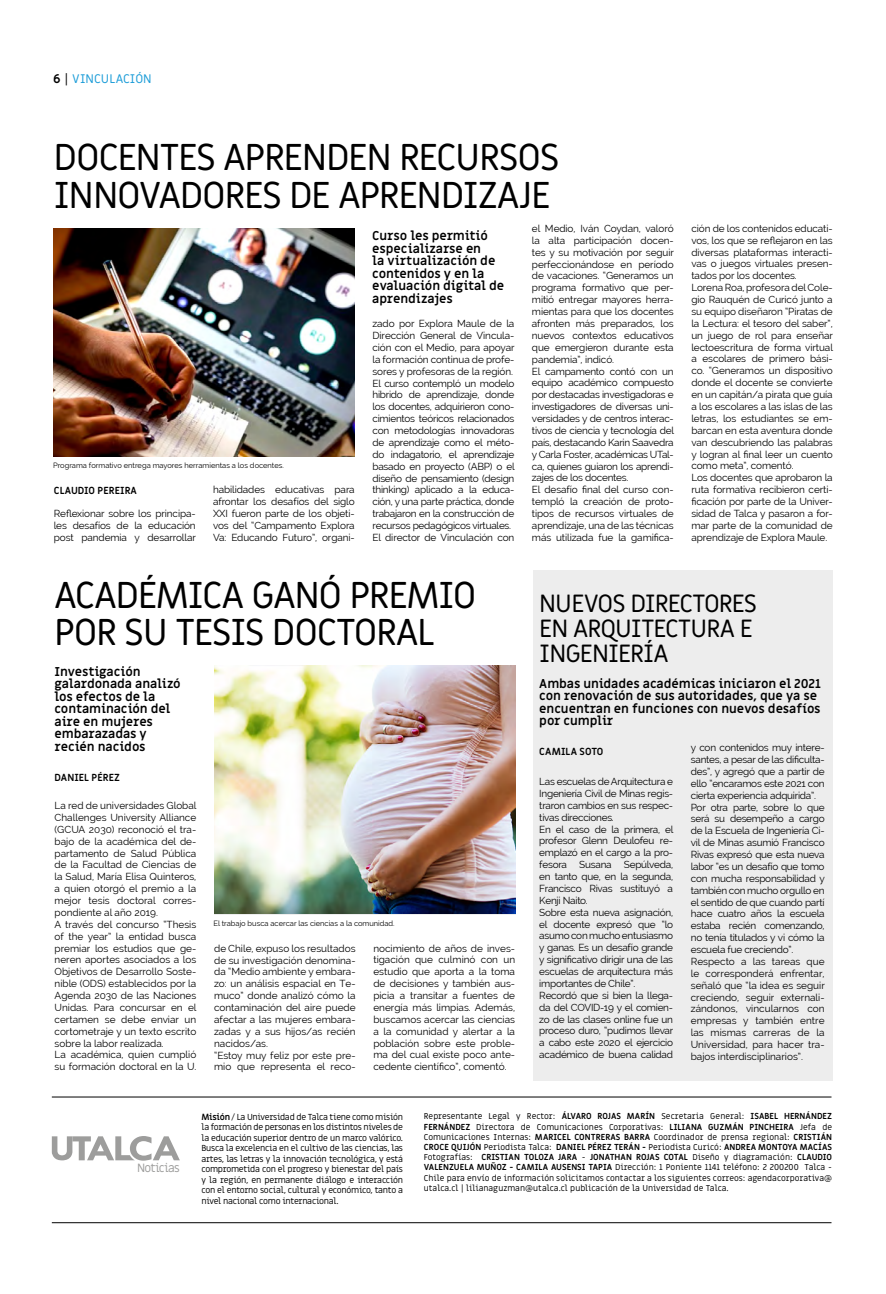
<style>
.page{position:relative;width:886px;height:1294px;background:#fff}
.page>*{position:absolute;margin:0;border:0;box-sizing:border-box;transform-origin:0 0}
.t1{font:37.5px/37.5px "Miriam Libre";letter-spacing:-.04em;color:#000}
.t2{font:25px/25px "Miriam Libre";letter-spacing:-.04em;color:#000}
.t3{font:700 12.5px/12.5px "Miriam Libre";color:#000}
.t4{font:12.5px "Miriam Libre";letter-spacing:.005em;color:#1d9dd8}
.t5{font:12px "Miriam Libre";letter-spacing:-.06em;color:#9d9d9c}
.t6{font:10px/11.9px "Raleway";letter-spacing:-.01em;color:#000}
.t7{font:700 10px "Miriam Libre";color:#000}
.t8{font:8.75px/10.5px "Miriam Libre";letter-spacing:-.03em;color:#000;text-align:justify}
.t9{font:8.5px/10.2px "Miriam Libre";color:#000;text-align:justify}
.t10{font:7.5px "Raleway";color:#000}
.s1{font-weight:700;color:#000}
.s2{color:#000}
.s3{font-weight:700}
</style>
<div class="page">
<svg style="left:52px;top:1136px;width:128px;height:24px"></svg>
<hr style="left:52px;top:1222px;width:779px;height:1px;background:#000">
<hr style="left:52px;top:1096px;width:779px;height:1px;background:#000">
<img style="left:54px;top:228px;width:301px;height:229px">
<img style="left:214px;top:665px;width:301px;height:248px">
<div style="left:533px;top:570px;width:300px;height:511px;background:#ededed"></div>
<p class="t4" style="left:53px;top:71px;width:100px"><span class="s1">6</span> <span class="s2">|</span> VINCULACIÓN</p>
<h1 class="t1" style="left:54px;top:140px;width:507px">DOCENTES APRENDEN RECURSOS<br>INNOVADORES DE APRENDIZAJE</h1>
<p class="t10" style="left:53px;top:461px;width:232px">Programa formativo entrega mayores herramientas a los docentes.</p>
<p class="t7" style="left:54px;top:484px;width:85px">CLAUDIO PEREIRA</p>
<p class="t6" style="left:213px;top:484px;width:143px;text-align:justify">habilidades educativas para afrontar los desafíos del siglo XXI fueron parte de los objeti&shy;vos del “Campamento Explora Va: Educando Futuro”, organi-</p>
<p class="t6" style="left:54px;top:508px;width:144px;text-align:justify">Reflexionar sobre los principa&shy;les desafíos de la educación post pandemia y desarrollar</p>
<p class="t3" style="left:372px;top:230px;width:134px">Curso les permitió especializarse en<br>la virtualización de contenidos y en la evaluación digital de aprendizajes</p>
<p class="t6" style="left:372px;top:317px;width:144px">zado por Explora Maule de la<br>Dirección General de Vincula&shy;ción con el Medio, para apoyar la formación continua de profe&shy;sores y profesoras de la región.<br>El curso contempló un modelo hibrido de aprendizaje, donde los docentes, adquirieron cono&shy;cimientos teóricos relacionados con metodologías innovadoras de aprendizaje como el méto&shy;do indagatorio, el aprendizaje basado en proyecto (ABP) o el diseño de pensamiento (design thinking) aplicado a la educa&shy;ción, y una parte práctica, donde trabajaron en la construcción de recursos pedagógicos virtuales.<br>El director de Vinculación con</p>
<h1 class="t1" style="left:54px;top:577px;width:424px">ACADÉMICA GANÓ PREMIO<br>POR SU TESIS DOCTORAL</h1>
<p class="t3" style="left:55px;top:665px;width:128px">Investigación galardonada analizó los efectos de la contaminación del aire en mujeres embarazadas y recién nacidos</p>
<p class="t7" style="left:55px;top:771px;width:67px">DANIEL PÉREZ</p>
<p class="t6" style="left:55px;top:799px;width:144px">La red de universidades Global<br>Challenges University Alliance (GCUA 2030) reconoció el tra&shy;bajo de la académica del de&shy;partamento de Salud Pública de la Facultad de Ciencias de la Salud, María Elisa Quinteros, a quien otorgó el premio a la mejor tesis doctoral corres&shy;pondiente al año 2019.<br>A través del concurso “Thesis of the year” la entidad busca premiar los estudios que ge&shy;neren aportes asociados a los<br>Objetivos de Desarrollo Soste&shy;nible (ODS) establecidos por la<br>Agenda 2030 de las Naciones<br>Unidas. Para concursar en el certamen se debe enviar un cortometraje y un texto escrito sobre la labor realizada.<br>La académica, quien cumplió su formación doctoral en la U.</p>
<p class="t10" style="left:213px;top:918px;width:183px">El trabajo busca acercar las ciencias a la comunidad.</p>
<p class="t6" style="left:214px;top:942px;width:143px">de Chile, expuso los resultados de su investigación denomina&shy;da “Medio ambiente y embara&shy;zo: un análisis espacial en Te&shy;muco” donde analizó cómo la contaminación del aire puede afectar a las mujeres embara&shy;zadas y a sus hijos/as recién nacidos/as.<br>“Estoy muy feliz por este pre&shy;mio que representa el reco-</p>
<p class="t6" style="left:373px;top:942px;width:143px;text-align:justify">nocimiento de años de inves&shy;tigación que culminó con un estudio que aporta a la toma de decisiones y también aus&shy;picia a transitar a fuentes de energía más limpias. Además, buscamos acercar las ciencias a la comunidad y alertar a la población sobre este proble&shy;ma del cual existe poco ante&shy;cedente científico”, comentó.</p>
<p class="t6" style="left:532px;top:222px;width:144px">el Medio, Iván Coydan, valoró la alta participación docen&shy;tes y su motivación por seguir perfeccionándose en período de vacaciones. “Generamos un programa formativo que per&shy;mitió entregar mayores herra&shy;mientas para que los docentes afronten más preparados, los nuevos contextos educativos que emergieron durante esta pandemia”, indicó.<br>El campamento contó con un equipo académico compuesto por destacadas investigadoras e investigadores de diversas uni&shy;versidades y de centros interac&shy;tivos de ciencia y tecnología del país, destacando Karin Saavedra y Carla Foster, académicas UTal&shy;ca, quienes guiaron los aprendi&shy;zajes de los docentes.<br>El desafío final del curso con&shy;templó la creación de proto&shy;tipos de recursos virtuales de aprendizaje, una de las técnicas más utilizada fue la gamifica-</p>
<p class="t6" style="left:691px;top:222px;width:143px">ción de los contenidos educati&shy;vos, los que se reflejaron en las diversas plataformas interacti&shy;vas o juegos virtuales presen&shy;tados por los docentes.<br>Lorena Roa, profesora del Cole&shy;gio Rauquén de Curicó junto a su equipo diseñaron “Piratas de la Lectura: el tesoro del saber”, un juego de rol para enseñar lectoescritura de forma virtual a escolares de primero bási&shy;co. “Generamos un dispositivo donde el docente se convierte en un capitán/a pirata que guía a los escolares a las islas de las letras, los estudiantes se em&shy;barcan en esta aventura donde van descubriendo las palabras y logran al final leer un cuento como meta”, comentó.<br>Los docentes que aprobaron la ruta formativa recibieron certi&shy;ficación por parte de la Univer&shy;sidad de Talca y pasaron a for&shy;mar parte de la comunidad de aprendizaje de Explora Maule.</p>
<h2 class="t2" style="left:539px;top:591px;width:219px">NUEVOS DIRECTORES<br>EN ARQUITECTURA E<br>INGENIERÍA</h2>
<p class="t3" style="left:539px;top:677px;width:283px">Ambas unidades académicas iniciaron el 2021 con renovación de sus autoridades, que ya se encuentran en funciones con nuevos desafíos por cumplir</p>
<p class="t7" style="left:539px;top:745px;width:66px">CAMILA SOTO</p>
<p class="t6" style="left:691px;top:741px;width:136px">y con contenidos muy intere&shy;santes, a pesar de las dificulta&shy;des”, y agregó que a partir de ello “encaramos este 2021 con cierta experiencia adquirida”.<br>Por otra parte, sobre lo que será su desempeño a cargo de la Escuela de Ingeniería Ci&shy;vil de Minas asumió Francisco<br>Rivas expresó que esta nueva labor “es un desafío que tomo con mucha responsabilidad y también con mucho orgullo en el sentido de que cuando partí hace cuatro años la escuela estaba recién comenzando, no tenía titulados y vi cómo la escuela fue creciendo”.<br>Respecto a las tareas que le corresponderá enfrentar, señaló que “la idea es seguir creciendo, seguir externali&shy;zándonos, vincularnos con empresas y también entre las mismas carreras de la<br>Universidad, para hacer tra&shy;bajos interdisciplinarios”.</p>
<p class="t6" style="left:539px;top:775px;width:136px">Las escuelas de Arquitectura e<br>Ingeniería Civil de Minas regis&shy;traron cambios en sus respec&shy;tivas direcciones.<br>En el caso de la primera, el profesor Glenn Deulofeu re&shy;emplazó en el cargo a la pro&shy;fesora Susana Sepúlveda, en tanto que, en la segunda,<br>Francisco Rivas sustituyó a<br>Kenji Naito.<br>Sobre esta nueva asignación, el docente expresó que “lo asumo con mucho entusiasmo y ganas. Es un desafío grande y significativo dirigir una de las escuelas de arquitectura más importantes de Chile”.<br>Recordó que si bien la llega&shy;da del COVID-19 y el comien&shy;zo de las clases online fue un proceso duro, “pudimos llevar a cabo este 2020 el ejercicio académico de buena calidad</p>
<p class="t5" style="left:137px;top:1160px;width:44px">Noticias</p>
<p class="t8" style="left:201px;top:1111px;width:203px"><span class="s3">Misión</span> / La Universidad de Talca tiene como misión la formación de personas en los distintos niveles de la educación superior dentro de un marco valórico.<br>Busca la excelencia en el cultivo de las ciencias, las artes, las letras y la innovación tecnológica, y está comprometida con el progreso y bienestar del país y la región, en permanente diálogo e interacción con el entorno social, cultural y económico, tanto a nivel nacional como internacional.</p>
<p class="t9" style="left:424px;top:1111px;width:410px">Representante Legal y Rector: <span class="s3">ÁLVARO ROJAS MARÍN</span> Secretaria General: <span class="s3">ISABEL HERNÁNDEZ FERNÁNDEZ</span> Directora de Comunicaciones Corporativas: <span class="s3">LILIANA GUZMÁN PINCHEIRA</span> Jefa de Comunicaciones Internas: <span class="s3">MARICEL CONTRERAS BARRA</span> Coordinador de prensa regional: <span class="s3">CRISTIÁN CROCE QUIJÓN</span> Periodista Talca: <span class="s3">DANIEL PÉREZ TERÁN -</span> Periodista Curicó: <span class="s3">ANDREA MONTOYA MACÍAS </span>Fotografías: <span class="s3">CRISTIAN TOLOZA JARA</span> - <span class="s3">JONATHAN ROJAS COTAL</span> Diseño y diagramación: <span class="s3">CLAUDIO VALENZUELA MUÑOZ - CAMILA AUSENSI TAPIA</span> Dirección: 1 Poniente 1141 teléfono: 2 200200 Talca - Chile para envío de información solicitamos contactar a los siguientes correos: agendacorporativa@ utalca.cl | lilianaguzman@utalca.cl publicación de la Universidad de Talca.</p>
</div>
